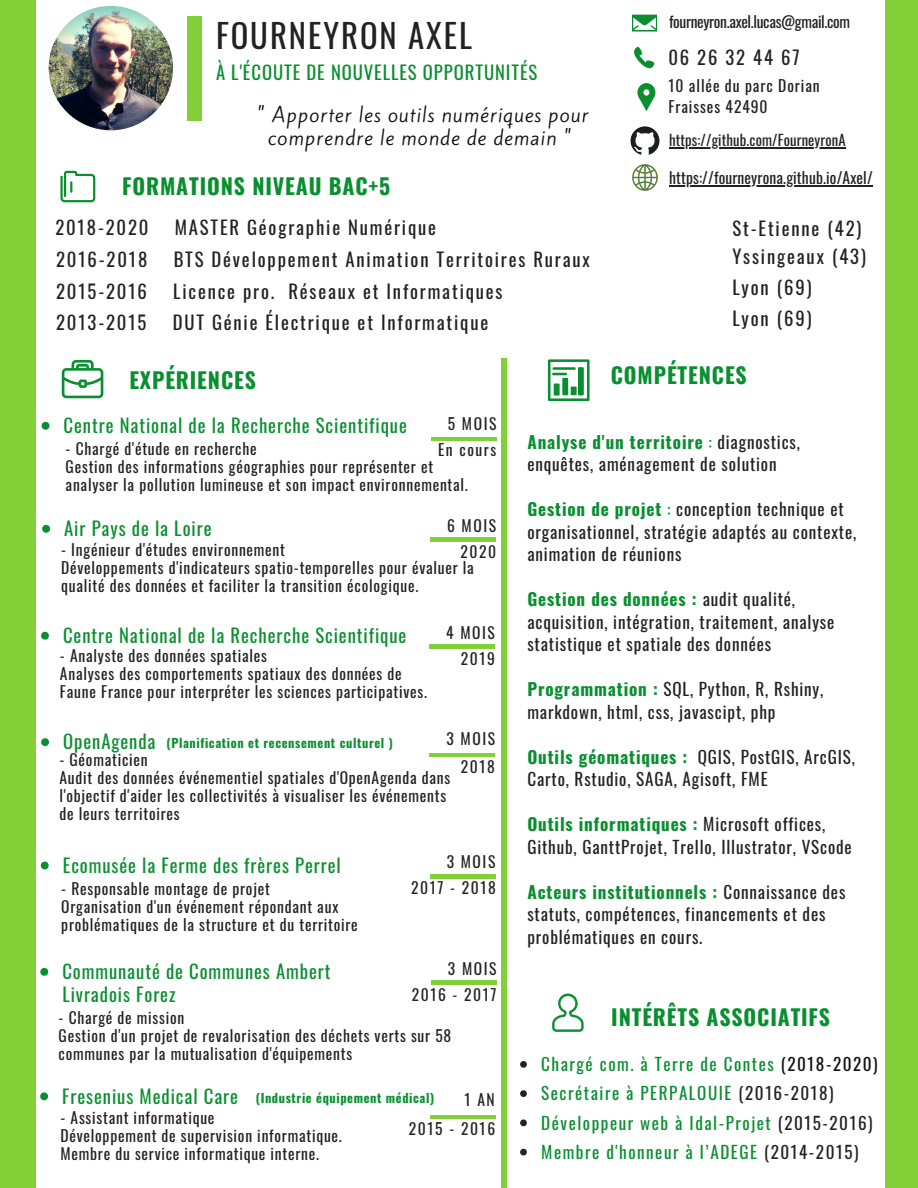
<style>
.page{position:relative;width:918px;height:1188px;background:#fff}
.page>*{position:absolute;margin:0;border:0;box-sizing:border-box;transform-origin:0 0}
.t1{font:32.7px "Oswald";letter-spacing:.06em;color:#222}
.t2{font:700 21.75px "Oswald";letter-spacing:.04em;color:#0a8f30}
.t3{font:18.75px "Oswald";letter-spacing:.1em;color:#222}
.t4{font:18.75px/22.5px "Oswald";letter-spacing:.05em;color:#0a8f30}
.t5{font:18.75px/22.5px "Kite One";letter-spacing:.05em;color:#111;text-align:center}
.t6{font:17.1px/22.5px "Oswald";letter-spacing:.05em;color:#222}
.t7{font:17.1px/29.2px "Oswald";letter-spacing:.09em;color:#0a8f30}
.t8{font:15.6px/18px "Oswald";letter-spacing:.05em;color:#222}
.t9{font:15.6px/26px "Oswald";letter-spacing:.1em;color:#222;text-align:right}
.t10{font:15.6px "Oswald";letter-spacing:.01em;color:#222}
.t11{font:15.6px "Oswald";letter-spacing:-.02em;color:#222}
.t12{font:14.7px "Oswald";letter-spacing:.01em;color:#222}
.t13{font:700 12.45px "Oswald";letter-spacing:.05em;color:#0a8f30}
.s1{font-weight:400;font-size:18.75px}
.s2{font-weight:700;color:#0a8f30}
.s3{color:#0a8f30}
.s4{color:#111}
.s5{color:#222}
</style>
<div class="page">
<div style="left:188px;top:16px;width:13px;height:104px;background:#82d038"></div>
<svg style="left:61px;top:171px;width:34px;height:31px"></svg>
<svg style="left:548px;top:359px;width:42px;height:42px"></svg>
<hr style="left:552px;top:367px;width:24px;height:3px;background:#0a8f30">
<svg style="left:62px;top:360px;width:41px;height:38px"></svg>
<svg style="left:552px;top:994px;width:32px;height:38px"></svg>
<svg style="left:41px;top:632px;width:8px;height:8px"></svg>
<hr style="left:430px;top:645px;width:65px;height:3px;background:#82d038">
<svg style="left:40px;top:968px;width:8px;height:8px"></svg>
<hr style="left:431px;top:981px;width:65px;height:3px;background:#82d038">
<hr style="left:430px;top:875px;width:66px;height:3px;background:#82d038">
<hr style="left:431px;top:1115px;width:65px;height:4px;background:#82d038">
<hr style="left:669px;top:148px;width:177px;height:1px;background:#222">
<hr style="left:669px;top:185px;width:204px;height:1px;background:#222">
<svg style="left:634px;top:47px;width:20px;height:21px"></svg>
<svg style="left:632px;top:15px;width:25px;height:17px"></svg>
<svg style="left:637px;top:83px;width:18px;height:28px"></svg>
<div style="left:501px;top:359px;width:6px;height:829px;background:#82d038"></div>
<div style="left:0;top:0;width:35px;height:1188px;background:#82d038"></div>
<div style="left:885px;top:0;width:33px;height:1188px;background:#82d038"></div>
<img style="left:49px;top:6px;width:124px;height:124px;border-radius:50%">
<svg style="left:41px;top:738px;width:8px;height:8px"></svg>
<hr style="left:430px;top:753px;width:65px;height:4px;background:#82d038">
<img style="left:632px;top:165px;width:26px;height:25px">
<img style="left:631px;top:126px;width:28px;height:29px;border-radius:50%">
<svg style="left:41px;top:862px;width:8px;height:7px"></svg>
<svg style="left:40px;top:1092px;width:8px;height:8px"></svg>
<svg style="left:520px;top:1061px;width:7px;height:7px"></svg>
<svg style="left:520px;top:1090px;width:7px;height:7px"></svg>
<svg style="left:520px;top:1120px;width:7px;height:6px"></svg>
<svg style="left:520px;top:1149px;width:7px;height:7px"></svg>
<svg style="left:42px;top:525px;width:8px;height:8px"></svg>
<hr style="left:431px;top:538px;width:65px;height:3px;background:#82d038">
<hr style="left:431px;top:437px;width:65px;height:4px;background:#82d038">
<svg style="left:42px;top:422px;width:7px;height:8px"></svg>
<h1 class="t1" style="left:216px;top:10px;width:258px">FOURNEYRON AXEL</h1>
<p class="t4" style="left:216px;top:60px;width:323px">À L'ÉCOUTE DE NOUVELLES OPPORTUNITÉS</p>
<p class="t5" style="left:257px;top:104px;width:333px">" Apporter les outils numériques pour comprendre le monde de demain "</p>
<h2 class="t2" style="left:122px;top:169px;width:270px">FORMATIONS NIVEAU BAC+5</h2>
<p class="t3" style="left:55px;top:213px;width:95px">2018-2020</p>
<p class="t3" style="left:175px;top:213px;width:263px">MASTER Géographie Numérique</p>
<p class="t3" style="left:56px;top:245px;width:93px">2016-2018</p>
<p class="t3" style="left:174px;top:245px;width:418px">BTS Développement Animation Territoires Ruraux</p>
<p class="t3" style="left:56px;top:276px;width:92px">2015-2016</p>
<p class="t3" style="left:173px;top:276px;width:331px">Licence pro. Réseaux et Informatiques</p>
<p class="t3" style="left:56px;top:307px;width:92px">2013-2015</p>
<p class="t3" style="left:173px;top:307px;width:317px">DUT Génie Électrique et Informatique</p>
<h2 class="t2" style="left:129px;top:363px;width:128px">EXPÉRIENCES</h2>
<p class="t11" style="left:669px;top:10px;width:183px">fourneyron.axel.lucas@gmail.com</p>
<p class="t3" style="left:668px;top:43px;width:133px">06 26 32 44 67</p>
<p class="t8" style="left:668px;top:74px;width:153px;line-height:21.3px">10 allée du parc Dorian<br>Fraisses 42490</p>
<p class="t12" style="left:669px;top:129px;width:178px">https://github.com/FourneyronA</p>
<p class="t10" style="left:669px;top:165px;width:205px">https://fourneyrona.github.io/Axel/</p>
<p class="t3" style="left:732px;top:213px;width:131px">St-Etienne (42)</p>
<p class="t3" style="left:732px;top:242px;width:135px">Yssingeaux (43)</p>
<p class="t3" style="left:732px;top:272px;width:81px">Lyon (69)</p>
<p class="t3" style="left:732px;top:304px;width:81px">Lyon (69)</p>
<h2 class="t2" style="left:611px;top:358px;width:138px">COMPÉTENCES</h2>
<p class="t4" style="left:64px;top:413px;width:345px">Centre National de la Recherche Scientifique</p>
<p class="t8" style="left:448px;top:414px;width:50px">5 MOIS</p>
<p class="t8" style="left:66px;top:439px;width:404px">- Chargé d'étude en recherche<br>Gestion des informations géographies pour représenter et analyser la pollution lumineuse et son impact environnemental.</p>
<p class="t8" style="left:438px;top:440px;width:60px">En cours</p>
<p class="t9" style="left:447px;top:512px;width:51px">6 MOIS<br>2020</p>
<p class="t4" style="left:64px;top:516px;width:149px">Air Pays de la Loire</p>
<p class="t8" style="left:61px;top:539px;width:414px">- Ingénieur d'études environnement<br>Développements d'indicateurs spatio-temporelles pour évaluer la qualité des données et faciliter la transition écologique.</p>
<p class="t4" style="left:63px;top:623px;width:345px">Centre National de la Recherche Scientifique</p>
<p class="t8" style="left:60px;top:646px;width:368px">- Analyste des données spatiales<br>Analyses des comportements spatiaux des données de<br>Faune France pour interpréter les sciences participatives.</p>
<p class="t8" style="left:446px;top:623px;width:50px">4 MOIS</p>
<p class="t8" style="left:461px;top:649px;width:36px">2019</p>
<p class="t8" style="left:446px;top:729px;width:50px">3 MOIS</p>
<p class="t13" style="left:63px;top:733px;width:331px"><span class="s1">OpenAgenda</span> (Planification et recensement culturel )</p>
<p class="t8" style="left:59px;top:750px;width:392px">- Géomaticien<br>Audit des données événementiel spatiales d'OpenAgenda dans l'objectif d'aider les collectivités à visualiser les événements de leurs territoires</p>
<p class="t8" style="left:461px;top:757px;width:36px">2018</p>
<p class="t4" style="left:63px;top:853px;width:279px">Ecomusée la Ferme des frères Perrel</p>
<p class="t8" style="left:61px;top:879px;width:298px">- Responsable montage de projet<br>Organisation d'un événement répondant aux problématiques de la structure et du territoire</p>
<p class="t8" style="left:447px;top:852px;width:50px">3 MOIS</p>
<p class="t9" style="left:411px;top:874px;width:86px">2017 - 2018</p>
<p class="t8" style="left:448px;top:959px;width:50px">3 MOIS</p>
<p class="t4" style="left:62px;top:959px;width:270px">Communauté de Communes Ambert<br>Livradois Forez</p>
<p class="t8" style="left:59px;top:1008px;width:394px">- Chargé de mission<br>Gestion d'un projet de revalorisation des déchets verts sur 58 communes par la mutualisation d'équipements</p>
<p class="t9" style="left:412px;top:981px;width:86px">2016 - 2017</p>
<p class="t13" style="left:62px;top:1088px;width:374px"><span class="s1">Fresenius Medical Care</span> (Industrie équipement médical)</p>
<p class="t8" style="left:60px;top:1108px;width:283px">- Assistant informatique<br>Développement de supervision informatique.<br>Membre du service informatique interne.</p>
<p class="t8" style="left:465px;top:1090px;width:32px">1 AN</p>
<p class="t9" style="left:409px;top:1115px;width:88px">2015 - 2016</p>
<p class="t6" style="left:527px;top:430px;width:274px"><span class="s2">Analyse d'un territoire</span> <span class="s3">:</span> diagnostics, enquêtes, aménagement de solution</p>
<p class="t6" style="left:527px;top:498px;width:330px"><span class="s2">Gestion de projet</span> <span class="s3">:</span> conception technique et organisationnel, stratégie adaptés au contexte, animation de réunions</p>
<p class="t6" style="left:527px;top:588px;width:309px"><span class="s2">Gestion des données :</span> audit qualité, acquisition, intégration, traitement, analyse statistique et spatiale des données</p>
<p class="t6" style="left:527px;top:678px;width:297px"><span class="s2">Programmation :</span> SQL, Python, R, Rshiny, markdown, html, css, javascipt, php</p>
<p class="t6" style="left:527px;top:745px;width:329px"><span class="s2">Outils géomatiques :</span> QGIS, PostGIS, ArcGIS,<br>Carto, Rstudio, SAGA, Agisoft, FME</p>
<p class="t6" style="left:527px;top:813px;width:326px"><span class="s2">Outils informatiques :</span> Microsoft offices,<br>Github, GanttProjet, Trello, Illustrator, VScode</p>
<p class="t6" style="left:527px;top:880px;width:320px"><span class="s2">Acteurs institutionnels :</span> Connaissance des statuts, compétences, financements et des problématiques en cours.</p>
<h2 class="t2" style="left:611px;top:1000px;width:220px">INTÉRÊTS ASSOCIATIFS</h2>
<p class="t7" style="left:541px;top:1049px;width:338px">Chargé com. à Terre de Contes <span class="s4">(2018-2020)<br></span>Secrétaire à PERPALOUIE <span class="s5">(2016-2018)<br></span>Développeur web à Idal-Projet <span class="s5">(2015-2016)<br></span>Membre d'honneur à l’ADEGE <span class="s5">(2014-2015)</span></p>
</div>
